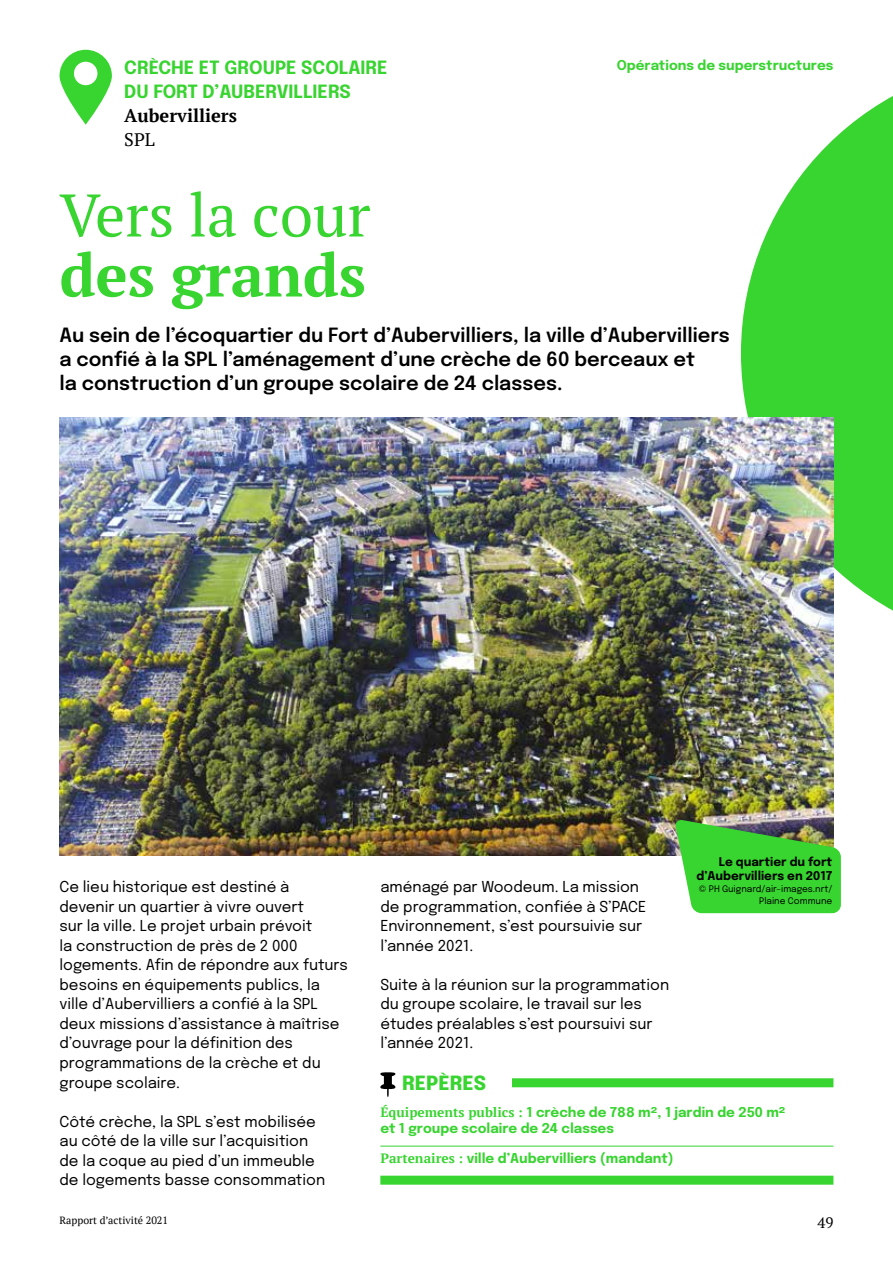
<style>
.page{position:relative;width:893px;height:1263px;background:#fff}
.page>*{position:absolute;margin:0;border:0;box-sizing:border-box;transform-origin:0 0}
.t1{font:60px "PT Serif";color:#38d430}
.t2{font:700 60px "PT Serif";color:#38d430}
.t3{font:600 19.5px/24px "Epilogue";color:#000}
.t4{font:800 19.5px "Epilogue";color:#38d430}
.t5{font:700 18.15px "Epilogue";color:#38d430}
.t6{font:700 18.15px "PT Serif";color:#000}
.t7{font:18.15px "PT Serif";color:#000}
.t8{font:15px/19.5px "Epilogue";color:#000}
.t9{font:15px "PT Serif";color:#000}
.t10{font:700 13.5px/16.5px "Epilogue";color:#38d430}
.t11{font:700 12px/13.5px "Epilogue";color:#000;text-align:right}
.t12{font:10.5px "PT Serif";color:#000}
.t13{font:9px/12px "Epilogue";color:#000;text-align:right}
.s1{font-family:"PT Serif"}
</style>
<div class="page">
<svg style="left:60px;top:50px;width:52px;height:75px"></svg>
<svg style="left:741px;top:96px;width:152px;height:551px;fill:#38d430"></svg>
<img style="left:60px;top:417px;width:773px;height:438px">
<img style="left:675px;top:819px;width:166px;height:94px">
<hr style="left:380px;top:1146px;width:453px;height:1px;background:#38d430">
<div style="left:380px;top:1078px;width:453px;height:9px;background:#38d430"></div>
<div style="left:380px;top:1176px;width:453px;height:9px;background:#38d430"></div>
<div style="left:380px;top:1075px;width:132px;height:15px;background:#fff"></div>
<svg style="left:380px;top:1072px;width:15px;height:25px"></svg>
<p class="t5" style="left:124px;top:55px;width:265px">CRÈCHE ET GROUPE SCOLAIRE</p>
<p class="t10" style="left:617px;top:56px;width:218px">Opérations de superstructures</p>
<p class="t5" style="left:124px;top:79px;width:228px">DU FORT D’AUBERVILLIERS</p>
<p class="t6" style="left:124px;top:104px;width:114px">Aubervilliers</p>
<p class="t7" style="left:124px;top:128px;width:32px">SPL</p>
<h1 class="t1" style="left:60px;top:176px;width:312px">Vers la cour</h1>
<h1 class="t2" style="left:60px;top:236px;width:308px">des grands</h1>
<h2 class="t3" style="left:60px;top:322px;width:672px">Au sein de l’écoquartier du Fort d’Aubervilliers, la ville d’Aubervilliers a confié à la SPL l’aménagement d’une crèche de 60 berceaux et<br>la construction d’un groupe scolaire de 24 classes.</h2>
<p class="t8" style="left:60px;top:876px;width:290px">Ce lieu historique est destiné à devenir un quartier à vivre ouvert<br>sur la ville. Le projet urbain prévoit<br>la construction de près de 2 000 logements. Afin de répondre aux futurs besoins en équipements publics, la ville d’Aubervilliers a confié à la SPL deux missions d’assistance à maîtrise d’ouvrage pour la définition des programmations de la crèche et du groupe scolaire.</p>
<p class="t8" style="left:60px;top:1110px;width:267px">Côté crèche, la SPL s’est mobilisée au côté de la ville sur l’acquisition de la coque au pied d’un immeuble de logements basse consommation</p>
<p class="t8" style="left:380px;top:876px;width:267px">aménagé par Woodeum. La mission de programmation, confiée à S’PACE<br>Environnement, s’est poursuivie sur l’année 2021.</p>
<p class="t8" style="left:380px;top:974px;width:290px">Suite à la réunion sur la programmation du groupe scolaire, le travail sur les études préalables s’est poursuivi sur l’année 2021.</p>
<h2 class="t4" style="left:402px;top:1069px;width:85px">REPÈRES</h2>
<p class="t11" style="left:696px;top:854px;width:137px">Le quartier du fort d’Aubervilliers en 2017</p>
<p class="t13" style="left:699px;top:882px;width:135px">© PH Guignard/air–images.nrt/<br>Plaine Commune</p>
<p class="t10" style="left:380px;top:1103px;width:407px"><span class="s1">Équipements publics :</span> 1 crèche de 788 m², 1 jardin de 250 m² et 1 groupe scolaire de 24 classes</p>
<p class="t10" style="left:380px;top:1149px;width:295px"><span class="s1">Partenaires :</span> ville d’Aubervilliers (mandant)</p>
<p class="t12" style="left:60px;top:1214px;width:110px">Rapport d’activité 2021</p>
<p class="t9" style="left:817px;top:1213px;width:17px">49</p>
</div>
